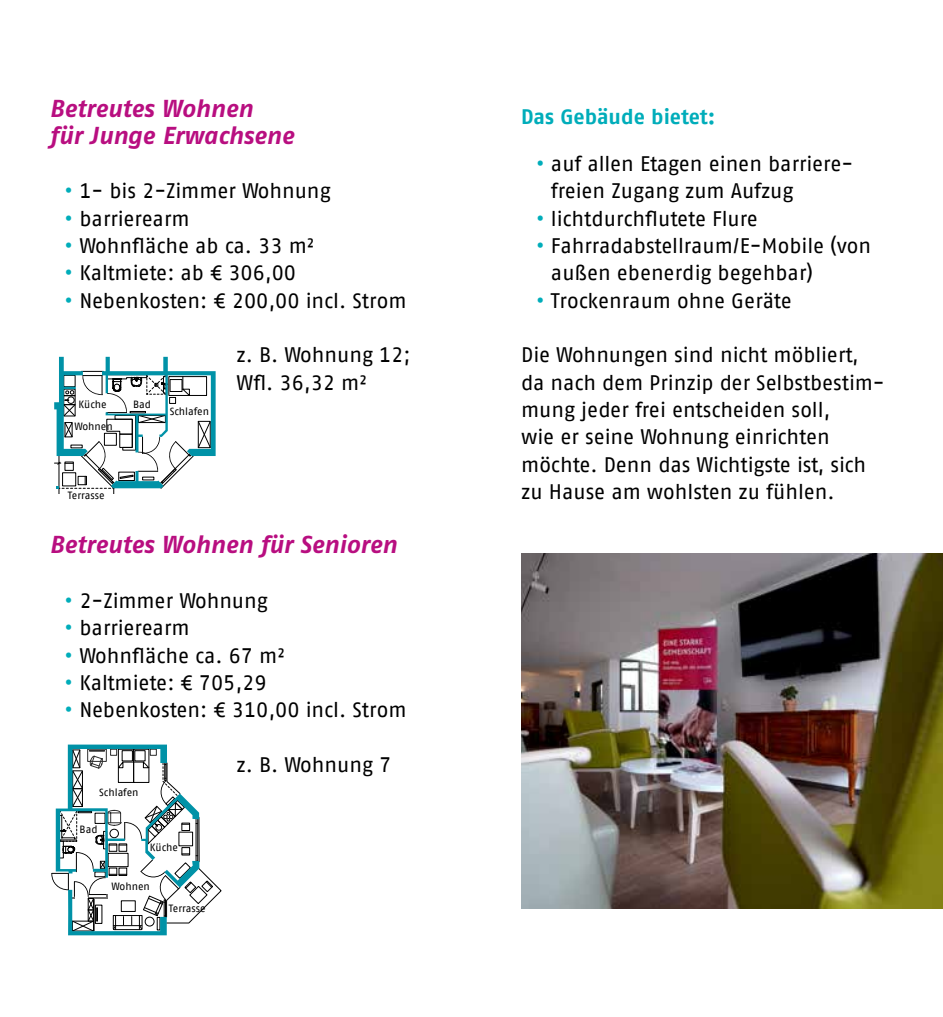
<style>
.page{position:relative;width:943px;height:1017px;background:#fff}
.page>*{position:absolute;margin:0;border:0;box-sizing:border-box;transform-origin:0 0}
.t1{font:italic 700 24.5px/27.3px "Fago Pro";letter-spacing:-.005em;color:#b80e80}
.t2{font:21px/27.3px "AWO Fago Office";color:#000}
.t3{font:700 21px "AWO Fago Office";color:#00adba}
.t4{font:10.5px "AWO Fago Office";color:#000}
.s1{font-weight:700;color:#00adba}
</style>
<div class="page">
<svg style="left:54px;top:357px;width:162px;height:137px"></svg>
<img style="left:521px;top:553px;width:422px;height:355px">
<svg style="left:51px;top:745px;width:170px;height:190px"></svg>
<p class="t1" style="left:50px;top:94px;width:246px">Betreutes Wohnen<br>für Junge Erwachsene</p>
<p class="t2" style="left:64px;top:177px;width:268px"><span class="s1">•</span> 1- bis 2-Zimmer Wohnung</p>
<p class="t2" style="left:64px;top:205px;width:127px"><span class="s1">•</span> barrierearm</p>
<p class="t2" style="left:64px;top:232px;width:251px"><span class="s1">•</span> Wohnfläche ab ca. 33 m²</p>
<p class="t2" style="left:64px;top:259px;width:233px"><span class="s1">•</span> Kaltmiete: ab € 306,00</p>
<p class="t2" style="left:64px;top:287px;width:343px"><span class="s1">•</span> Nebenkosten: € 200,00 incl. Strom</p>
<p class="t2" style="left:236px;top:341px;width:175px">z. B. Wohnung 12;<br>Wfl. 36,32 m²</p>
<p class="t4" style="left:79px;top:398px;width:30px">Küche</p>
<p class="t4" style="left:133px;top:398px;width:19px">Bad</p>
<p class="t4" style="left:75px;top:420px;width:40px">Wohnen</p>
<p class="t4" style="left:170px;top:406px;width:41px">Schlafen</p>
<p class="t4" style="left:68px;top:489px;width:38px">Terrasse</p>
<p class="t1" style="left:50px;top:531px;width:348px">Betreutes Wohnen für Senioren</p>
<p class="t2" style="left:64px;top:587px;width:205px"><span class="s1">•</span> 2-Zimmer Wohnung</p>
<p class="t2" style="left:64px;top:614px;width:127px"><span class="s1">•</span> barrierearm</p>
<p class="t2" style="left:64px;top:641px;width:222px"><span class="s1">•</span> Wohnfläche ca. 67 m²</p>
<p class="t2" style="left:64px;top:669px;width:204px"><span class="s1">•</span> Kaltmiete: € 705,29</p>
<p class="t2" style="left:64px;top:696px;width:343px"><span class="s1">•</span> Nebenkosten: € 310,00 incl. Strom</p>
<p class="t2" style="left:236px;top:751px;width:156px">z. B. Wohnung 7</p>
<p class="t4" style="left:99px;top:786px;width:41px">Schlafen</p>
<p class="t4" style="left:80px;top:824px;width:19px">Bad</p>
<p class="t4" style="left:150px;top:841px;width:30px">Küche</p>
<p class="t4" style="left:112px;top:881px;width:40px">Wohnen</p>
<p class="t4" style="left:169px;top:902px;width:38px">Terrasse</p>
<p class="t3" style="left:521px;top:104px;width:195px">Das Gebäude bietet:</p>
<p class="t2" style="left:551px;top:150px;width:304px;text-indent:-15px"><span class="s1">•</span> auf allen Etagen einen barriere&shy;freien Zugang zum Aufzug</p>
<p class="t2" style="left:536px;top:205px;width:223px"><span class="s1">•</span> lichtdurchflutete Flure</p>
<p class="t2" style="left:551px;top:232px;width:321px;text-indent:-15px"><span class="s1">•</span> Fahrradabstellraum/E-Mobile (von außen ebenerdig begehbar)</p>
<p class="t2" style="left:536px;top:287px;width:257px"><span class="s1">•</span> Trockenraum ohne Geräte</p>
<p class="t2" style="left:521px;top:341px;width:365px">Die Wohnungen sind nicht möbliert, da nach dem Prinzip der Selbstbestim&shy;mung jeder frei entscheiden soll,<br>wie er seine Wohnung einrichten möchte. Denn das Wichtigste ist, sich zu Hause am wohlsten zu fühlen.</p>
</div>
